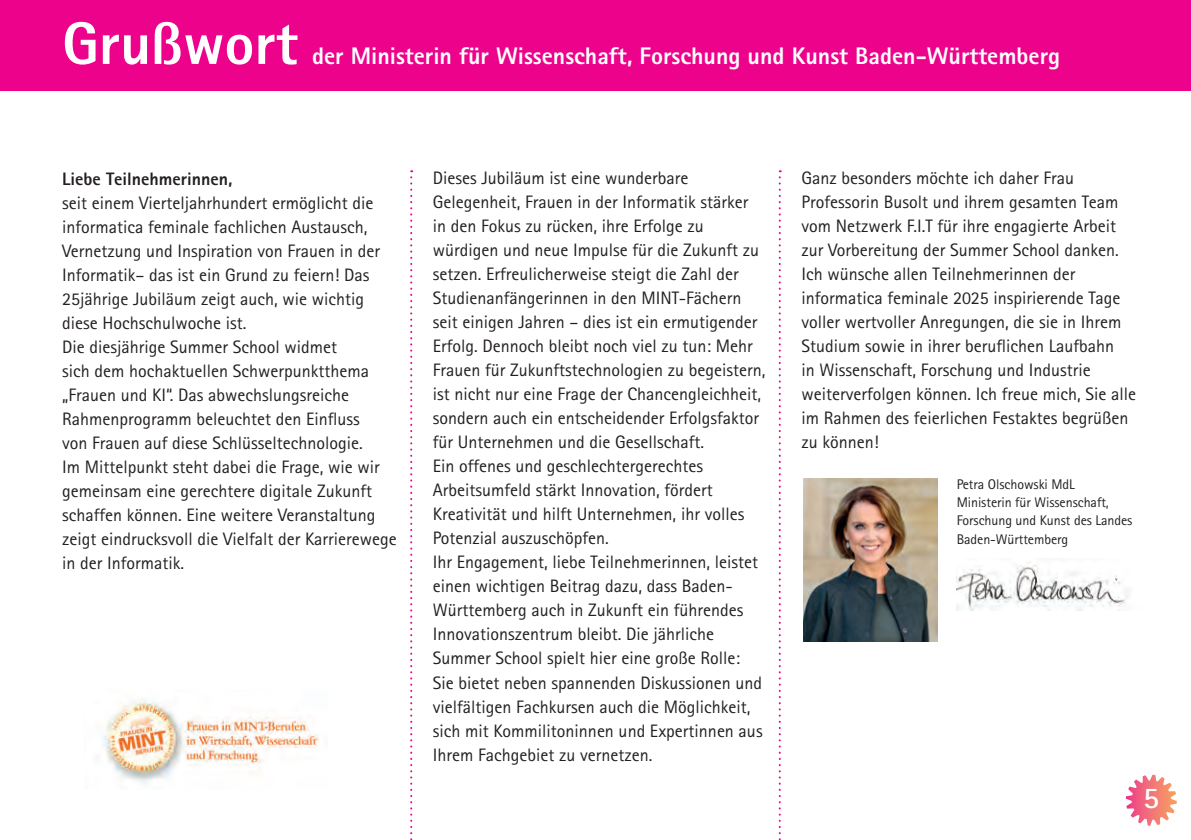
<style>
.page{position:relative;width:1191px;height:840px;background:#fff}
.page>*{position:absolute;margin:0;border:0;box-sizing:border-box;transform-origin:0 0}
.t1{font:800 60px "Rotis Sans Serif";color:#fff}
.t2{font:700 30px "Rotis Sans Serif";color:#fff}
.t3{font:800 24px "Rotis Sans Serif";color:#fff}
.t4{font:18px/24px "Rotis Sans Serif";color:#231f20}
.t5{font:800 18px "Rotis Sans Serif";color:#231f20}
.t6{font:14px/18px "Rotis Sans Serif";letter-spacing:-.005em;color:#231f20}
</style>
<div class="page">
<svg style="left:410px;top:170px;width:2px;height:670px"></svg>
<svg style="left:778px;top:170px;width:2px;height:670px"></svg>
<svg style="left:1125px;top:774px;width:51px;height:51px"></svg>
<div style="left:0;top:0;width:1191px;height:91px;background:#ed028c"></div>
<img style="left:102px;top:698px;width:225px;height:86px">
<img style="left:956px;top:562px;width:173px;height:48px">
<img style="left:803px;top:478px;width:134px;height:163px">
<h1 class="t1" style="left:62px;top:5px;width:237px">Grußwort</h1>
<h3 class="t3" style="left:312px;top:40px;width:749px">der Ministerin für Wissenschaft, Forschung und Kunst Baden-Württemberg</h3>
<p class="t5" style="left:62px;top:167px;width:172px">Liebe Teilnehmerinnen,</p>
<p class="t4" style="left:62px;top:190px;width:336px">seit einem Vierteljahrhundert ermöglicht die informatica feminale fachlichen Austausch, Vernetzung und Inspiration von Frauen in der Informatik– das ist ein Grund zu feiern! Das 25jährige Jubiläum zeigt auch, wie wichtig diese Hochschulwoche ist.<br>Die diesjährige Summer School widmet<br>sich dem hochaktuellen Schwerpunktthema „Frauen und KI“. Das abwechslungsreiche Rahmenprogramm beleuchtet den Einfluss<br>von Frauen auf diese Schlüsseltechnologie.<br>Im Mittelpunkt steht dabei die Frage, wie wir gemeinsam eine gerechtere digitale Zukunft schaffen können. Eine weitere Veranstaltung zeigt eindrucksvoll die Vielfalt der Karrierewege in der Informatik.</p>
<p class="t4" style="left:433px;top:166px;width:334px">Dieses Jubiläum ist eine wunderbare Gelegenheit, Frauen in der Informatik stärker in den Fokus zu rücken, ihre Erfolge zu würdigen und neue Impulse für die Zukunft zu setzen. Erfreulicherweise steigt die Zahl der Studienanfängerinnen in den MINT-Fächern seit einigen Jahren – dies ist ein ermutigender Erfolg. Dennoch bleibt noch viel zu tun: Mehr Frauen für Zukunftstechnologien zu begeistern, ist nicht nur eine Frage der Chancengleichheit, sondern auch ein entscheidender Erfolgsfaktor für Unternehmen und die Gesellschaft.<br>Ein offenes und geschlechtergerechtes Arbeitsumfeld stärkt Innovation, fördert Kreativität und hilft Unternehmen, ihr volles Potenzial auszuschöpfen.<br>Ihr Engagement, liebe Teilnehmerinnen, leistet einen wichtigen Beitrag dazu, dass Baden-Württemberg auch in Zukunft ein führendes Innovationszentrum bleibt. Die jährliche Summer School spielt hier eine große Rolle:<br>Sie bietet neben spannenden Diskussionen und vielfältigen Fachkursen auch die Möglichkeit, sich mit Kommilitoninnen und Expertinnen aus Ihrem Fachgebiet zu vernetzen.</p>
<p class="t4" style="left:801px;top:166px;width:336px">Ganz besonders möchte ich daher Frau Professorin Busolt und ihrem gesamten Team vom Netzwerk F.I.T für ihre engagierte Arbeit zur Vorbereitung der Summer School danken.<br>Ich wünsche allen Teilnehmerinnen der informatica feminale 2025 inspirierende Tage voller wertvoller Anregungen, die sie in Ihrem Studium sowie in ihrer beruflichen Laufbahn<br>in Wissenschaft, Forschung und Industrie weiterverfolgen können. Ich freue mich, Sie alle im Rahmen des feierlichen Festaktes begrüßen zu können!</p>
<p class="t6" style="left:956px;top:475px;width:177px">Petra Olschowski MdL<br>Ministerin für Wissenschaft,<br>Forschung und Kunst des Landes<br>Baden-Württemberg</p>
<h2 class="t2" style="left:1143px;top:778px;width:18px">5</h2>
</div>
